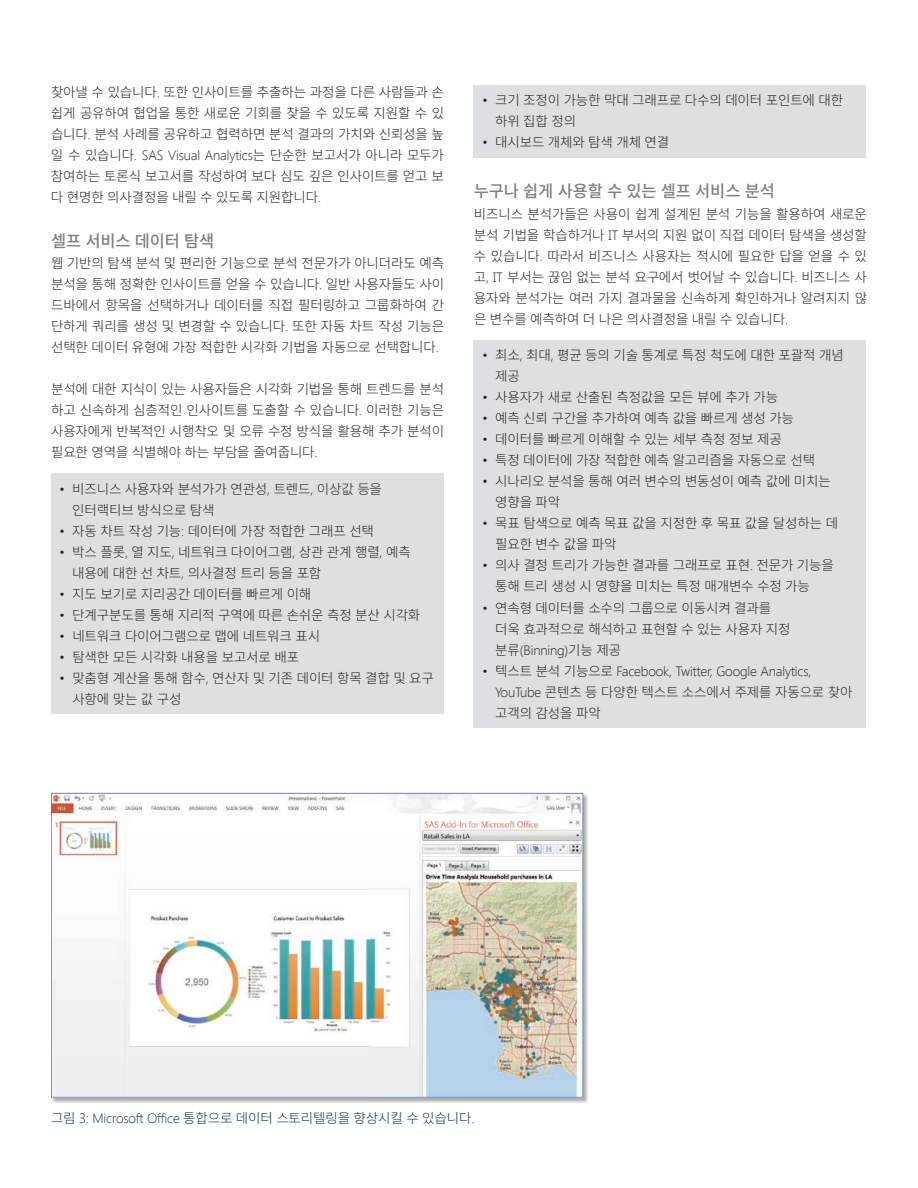
<style>
.page{position:relative;width:918px;height:1188px;background:#fff}
.page>*{position:absolute;margin:0;border:0;box-sizing:border-box;transform-origin:0 0}
.t1{font:500 16.5px "Noto Sans CJ Kkr";letter-spacing:-.01em;color:#7e8083}
.t2{font:300 13.5px/21px "Noto Sans CJ Kkr";letter-spacing:-.01em;color:#231f20}
.t3{font:300 13.5px "Segoe UI";letter-spacing:-.01em;color:#231f20}
.t4{font:300 13.5px "Noto Sans CJ Kkr";letter-spacing:-.01em;color:#16314a}
.s1{font-family:"Segoe UI"}
.s2{font-family:"Noto Sans CJ Kkr"}
</style>
<div class="page">
<div style="left:51px;top:473px;width:392px;height:241px;background:#dde0e2"></div>
<div style="left:474px;top:85px;width:392px;height:73px;background:#dde0e2"></div>
<div style="left:474px;top:340px;width:392px;height:388px;background:#dde0e2"></div>
<img style="left:52px;top:793px;width:536px;height:310px">
<svg style="left:51px;top:793px;width:532px;height:305px"></svg>
<p class="t2" style="left:51px;top:82px;width:395px;text-align:justify">찾아낼 수 있습니다<span class="s1">.</span> 또한 인사이트를 추출하는 과정을 다른 사람들과 손 쉽게 공유하여 협업을 통한 새로운 기회를 찾을 수 있도록 지원할 수 있 습니다<span class="s1">.</span> 분석 사례를 공유하고 협력하면 분석 결과의 가치와 신뢰성을 높 일 수 있습니다<span class="s1">. SAS Visual Analytics</span>는 단순한 보고서가 아니라 모두가 참여하는 토론식 보고서를 작성하여 보다 심도 깊은 인사이트를 얻고 보 다 현명한 의사결정을 내릴 수 있도록 지원합니다<span class="s1">.</span></p>
<p class="t1" style="left:51px;top:231px;width:165px">셀프 서비스 데이터 탐색</p>
<p class="t2" style="left:51px;top:253px;width:395px;text-align:justify">웹 기반의 탐색 분석 및 편리한 기능으로 분석 전문가가 아니더라도 예측 분석을 통해 정확한 인사이트를 얻을 수 있습니다<span class="s1">.</span> 일반 사용자들도 사이 드바에서 항목을 선택하거나 데이터를 직접 필터링하고 그룹화하여 간 단하게 쿼리를 생성 및 변경할 수 있습니다<span class="s1">.</span> 또한 자동 차트 작성 기능은 선택한 데이터 유형에 가장 적합한 시각화 기법을 자동으로 선택합니다<span class="s1">.</span></p>
<p class="t2" style="left:51px;top:379px;width:395px;text-align:justify">분석에 대한 지식이 있는 사용자들은 시각화 기법을 통해 트렌드를 분석 하고 신속하게 심층적인 인사이트를 도출할 수 있습니다<span class="s1">.</span> 이러한 기능은 사용자에게 반복적인 시행착오 및 오류 수정 방식을 활용해 추가 분석이 필요한 영역을 식별해야 하는 부담을 줄여줍니다<span class="s1">.</span></p>
<p class="t2" style="left:72px;top:479px;width:311px;text-indent:-13px"><span class="s1">•</span> 비즈니스 사용자와 분석가가 연관성<span class="s1">,</span> 트렌드<span class="s1">,</span> 이상값 등을 인터랙티브 방식으로 탐색</p>
<p class="t2" style="left:60px;top:521px;width:316px"><span class="s1">•</span> 자동 차트 작성 기능<span class="s1">:</span> 데이터에 가장 적합한 그래프 선택</p>
<p class="t2" style="left:72px;top:542px;width:340px;text-indent:-13px"><span class="s1">•</span> 박스 플롯<span class="s1">,</span> 열 지도<span class="s1">,</span> 네트워크 다이어그램<span class="s1">,</span> 상관 관계 행렬<span class="s1">,</span> 예측 내용에 대한 선 차트<span class="s1">,</span> 의사결정 트리 등을 포함</p>
<p class="t2" style="left:60px;top:584px;width:253px"><span class="s1">•</span> 지도 보기로 지리공간 데이터를 빠르게 이해</p>
<p class="t2" style="left:60px;top:605px;width:362px"><span class="s1">•</span> 단계구분도를 통해 지리적 구역에 따른 손쉬운 측정 분산 시각화</p>
<p class="t2" style="left:60px;top:626px;width:262px"><span class="s1">•</span> 네트워크 다이어그램으로 맵에 네트워크 표시</p>
<p class="t2" style="left:60px;top:647px;width:241px"><span class="s1">•</span> 탐색한 모든 시각화 내용을 보고서로 배포</p>
<p class="t2" style="left:72px;top:668px;width:363px;text-indent:-13px"><span class="s1">•</span> 맞춤형 계산을 통해 함수<span class="s1">,</span> 연산자 및 기존 데이터 항목 결합 및 요구 사항에 맞는 값 구성</p>
<p class="t2" style="left:495px;top:90px;width:350px;text-indent:-13px"><span class="s1">•</span> 크기 조정이 가능한 막대 그래프로 다수의 데이터 포인트에 대한 하위 집합 정의</p>
<p class="t2" style="left:482px;top:132px;width:188px"><span class="s1">•</span> 대시보드 개체와 탐색 개체 연결</p>
<p class="t1" style="left:474px;top:182px;width:303px">누구나 쉽게 사용할 수 있는 셀프 서비스 분석</p>
<p class="t2" style="left:474px;top:204px;width:395px;text-align:justify">비즈니스 분석가들은 사용이 쉽계 설계된 분석 기능을 활용하여 새로운 분석 기법을 학습하거나 <span class="s1">IT</span> 부서의 지원 없이 직접 데이터 탐색을 생성할 수 있습니다<span class="s1">.</span> 따라서 비즈니스 사용자는 적시에 필요한 답을 얻을 수 있 고<span class="s1">, IT</span> 부서는 끊임 없는 분석 요구에서 벗어날 수 있습니다<span class="s1">.</span> 비즈니스 사 용자와 분석가는 여러 가지 결과물을 신속하게 확인하거나 알려지지 않 은 변수를 예측하여 더 나은 의사결정을 내릴 수 있습니다<span class="s1">.</span></p>
<p class="t2" style="left:495px;top:345px;width:350px;text-indent:-13px"><span class="s1">•</span> 최소<span class="s1">,</span> 최대<span class="s1">,</span> 평균 등의 기술 통계로 특정 척도에 대한 포괄적 개념 제공</p>
<p class="t2" style="left:482px;top:387px;width:297px"><span class="s1">•</span> 사용자가 새로 산출된 측정값을 모든 뷰에 추가 가능</p>
<p class="t2" style="left:482px;top:408px;width:313px"><span class="s1">•</span> 예측 신뢰 구간을 추가하여 예측 값을 빠르게 생성 가능</p>
<p class="t2" style="left:482px;top:429px;width:301px"><span class="s1">•</span> 데이터를 빠르게 이해할 수 있는 세부 측정 정보 제공</p>
<p class="t2" style="left:482px;top:450px;width:334px"><span class="s1">•</span> 특정 데이터에 가장 적합한 예측 알고리즘을 자동으로 선택</p>
<p class="t2" style="left:495px;top:471px;width:337px;text-indent:-13px"><span class="s1">•</span> 시나리오 분석을 통해 여러 변수의 변동성이 예측 값에 미치는 영향을 파악</p>
<p class="t2" style="left:495px;top:513px;width:344px;text-indent:-13px"><span class="s1">•</span> 목표 탐색으로 예측 목표 값을 지정한 후 목표 값을 달성하는 데 필요한 변수 값을 파악</p>
<p class="t2" style="left:495px;top:555px;width:340px;text-indent:-13px"><span class="s1">•</span> 의사 결정 트리가 가능한 결과를 그래프로 표현<span class="s1">.</span> 전문가 기능을 통해 트리 생성 시 영향을 미치는 특정 매개변수 수정 가능</p>
<p class="t2" style="left:495px;top:597px;width:297px;text-indent:-13px"><span class="s1">•</span> 연속형 데이터를 소수의 그룹으로 이동시켜 결과를 더욱 효과적으로 해석하고 표현할 수 있는 사용자 지정</p>
<p class="t3" style="left:495px;top:640px;width:127px"><span class="s2">분류</span>(Binning)<span class="s2">기능 제공</span></p>
<p class="t3" style="left:482px;top:661px;width:331px">• <span class="s2">텍스트 분석 기능으로</span> Facebook, Twitter, Google Analytics,</p>
<p class="t2" style="left:495px;top:681px;width:359px"><span class="s1">YouTube</span> 콘텐츠 등 다양한 텍스트 소스에서 주제를 자동으로 찾아 고객의 감성을 파악</p>
<p class="t4" style="left:51px;top:1110px;width:425px">그림 <span class="s1">3: Microsoft Office</span> 통합으로 데이터 스토리텔링을 향상시킬 수 있습니다<span class="s1">.</span></p>
</div>
